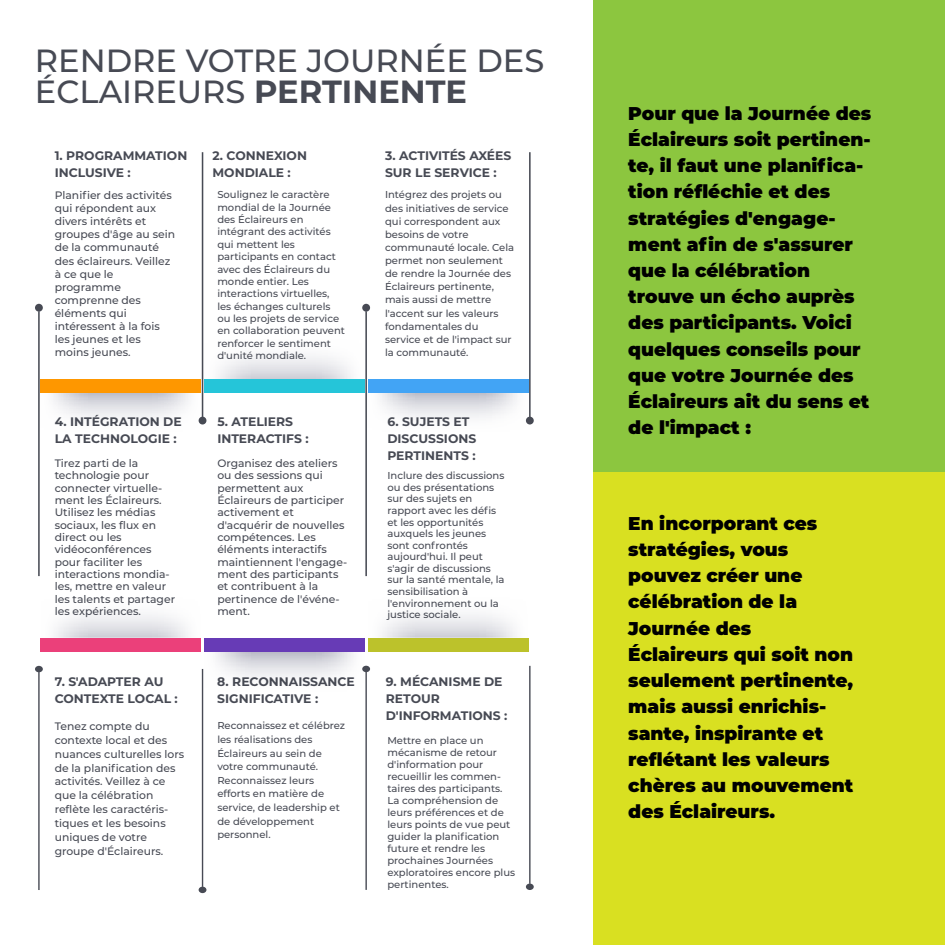
<style>
.page{position:relative;width:945px;height:945px;background:#fff}
.page>*{position:absolute;margin:0;border:0;box-sizing:border-box;transform-origin:0 0}
.t1{font:500 32.1px/31.7px "Montserrat";color:#474a54}
.t2{font:900 18.45px/26.2px "Montserrat";color:#000}
.t3{font:700 12.3px/17px "Montserrat";color:#474a54}
.t4{font:500 10.8px/12.3px "Montserrat";color:#474a54}
.t5{font:500 10.05px/12.3px "Montserrat";color:#474a54}
.s1{font-weight:700}
</style>
<div class="page">
<div style="left:593px;top:0;width:352px;height:472px;background:#8cc63f"></div>
<div style="left:593px;top:472px;width:352px;height:473px;background:#d9e021"></div>
<svg style="left:52px;top:393px;width:149px;height:31px"></svg>
<svg style="left:379px;top:393px;width:149px;height:28px"></svg>
<svg style="left:218px;top:356px;width:134px;height:23px"></svg>
<div style="left:40px;top:379px;width:161px;height:14px;background:#fe9700"></div>
<div style="left:204px;top:379px;width:161px;height:14px;background:#25c5d9"></div>
<div style="left:368px;top:379px;width:160px;height:14px;background:#42a4f5"></div>
<hr style="left:38px;top:311px;width:2px;height:265px;background:#474a54">
<div style="left:35px;top:304px;width:8px;height:8px;background:#474a54;border-radius:50%"></div>
<hr style="left:38px;top:672px;width:2px;height:218px;background:#474a54">
<div style="left:35px;top:666px;width:8px;height:6px;background:#474a54;border-radius:50%"></div>
<hr style="left:202px;top:152px;width:1px;height:265px;background:#474a54">
<div style="left:199px;top:417px;width:7px;height:8px;background:#474a54;border-radius:50%"></div>
<hr style="left:202px;top:669px;width:1px;height:218px;background:#474a54">
<div style="left:199px;top:887px;width:7px;height:6px;background:#474a54;border-radius:50%"></div>
<hr style="left:365px;top:311px;width:2px;height:265px;background:#474a54">
<div style="left:362px;top:304px;width:8px;height:8px;background:#474a54;border-radius:50%"></div>
<hr style="left:529px;top:152px;width:2px;height:265px;background:#474a54">
<div style="left:526px;top:417px;width:8px;height:8px;background:#474a54;border-radius:50%"></div>
<hr style="left:365px;top:672px;width:2px;height:218px;background:#474a54">
<div style="left:362px;top:666px;width:8px;height:6px;background:#474a54;border-radius:50%"></div>
<hr style="left:529px;top:666px;width:2px;height:218px;background:#474a54">
<div style="left:526px;top:884px;width:8px;height:6px;background:#474a54;border-radius:50%"></div>
<svg style="left:204px;top:651px;width:161px;height:26px"></svg>
<svg style="left:54px;top:614px;width:134px;height:24px"></svg>
<svg style="left:382px;top:614px;width:134px;height:24px"></svg>
<div style="left:40px;top:638px;width:161px;height:13px;background:#eb407a"></div>
<div style="left:204px;top:638px;width:161px;height:13px;background:#673bb6"></div>
<div style="left:368px;top:638px;width:160px;height:13px;background:#bcc22b"></div>
<p class="t1" style="left:35px;top:43px;width:511px">RENDRE VOTRE JOURNÉE DES<br>ÉCLAIREURS <span class="s1">PERTINENTE</span></p>
<p class="t3" style="left:55px;top:147px;width:134px">1. PROGRAMMATION<br>INCLUSIVE :</p>
<p class="t3" style="left:212px;top:147px;width:96px">2. CONNEXION<br>MONDIALE :</p>
<p class="t3" style="left:385px;top:147px;width:128px">3. ACTIVITÉS AXÉES<br>SUR LE SERVICE :</p>
<p class="t4" style="left:55px;top:188px;width:122px;line-height:13px">Planifier des activités qui répondent aux divers intérêts et groupes d'âge au sein de la communauté des éclaireurs. Veillez à ce que le programme comprenne des éléments qui intéressent à la fois les jeunes et les moins jeunes.</p>
<p class="t5" style="left:217px;top:188px;width:129px">Soulignez le caractère mondial de la Journée des Éclaireurs en intégrant des activités qui mettent les participants en contact avec des Éclaireurs du monde entier. Les interactions virtuelles, les échanges culturels ou les projets de service en collaboration peuvent renforcer le sentiment d'unité mondiale.</p>
<p class="t5" style="left:385px;top:188px;width:131px;line-height:13px">Intégrez des projets ou des initiatives de service qui correspondent aux besoins de votre communauté locale. Cela permet non seulement de rendre la Journée des<br>Éclaireurs pertinente, mais aussi de mettre l'accent sur les valeurs fondamentales du service et de l'impact sur la communauté.</p>
<p class="t3" style="left:55px;top:413px;width:129px">4. INTÉGRATION DE<br>LA TECHNOLOGIE :</p>
<p class="t3" style="left:217px;top:413px;width:93px">5. ATELIERS<br>INTERACTIFS :</p>
<p class="t3" style="left:387px;top:413px;width:90px">6. SUJETS ET<br>DISCUSSIONS<br>PERTINENTS :</p>
<p class="t4" style="left:55px;top:456px;width:122px">Tirez parti de la technologie pour connecter virtuelle&shy;ment les Éclaireurs.<br>Utilisez les médias sociaux, les flux en direct ou les vidéoconférences pour faciliter les interactions mondia&shy;les, mettre en valeur les talents et partager les expériences.</p>
<p class="t4" style="left:217px;top:456px;width:131px">Organisez des ateliers ou des sessions qui permettent aux<br>Éclaireurs de participer activement et d'acquérir de nouvelles compétences. Les éléments interactifs maintiennent l'engage&shy;ment des participants et contribuent à la pertinence de l'événe&shy;ment.</p>
<p class="t5" style="left:387px;top:470px;width:119px;line-height:11.6px">Inclure des discussions ou des présentations sur des sujets en rapport avec les défis et les opportunités auxquels les jeunes sont confrontés aujourd'hui. Il peut s'agir de discussions sur la santé mentale, la sensibilisation à l'environnement ou la justice sociale.</p>
<p class="t3" style="left:55px;top:672px;width:125px">7. S'ADAPTER AU<br>CONTEXTE LOCAL :</p>
<p class="t3" style="left:217px;top:672px;width:139px">8. RECONNAISSANCE<br>SIGNIFICATIVE :</p>
<p class="t3" style="left:386px;top:672px;width:123px">9. MÉCANISME DE<br>RETOUR<br>D'INFORMATIONS :</p>
<p class="t5" style="left:217px;top:719px;width:129px;line-height:13.6px">Reconnaissez et célébrez les réalisations des<br>Éclaireurs au sein de votre communauté.<br>Reconnaissez leurs efforts en matière de service, de leadership et de développement personnel.</p>
<p class="t4" style="left:55px;top:719px;width:131px;line-height:14px">Tenez compte du contexte local et des nuances culturelles lors de la planification des activités. Veillez à ce que la célébration reflète les caractéris&shy;tiques et les besoins uniques de votre groupe d'Éclaireurs.</p>
<p class="t5" style="left:387px;top:734px;width:129px">Mettre en place un mécanisme de retour d'information pour recueillir les commen&shy;taires des participants.<br>La compréhension de leurs préférences et de leurs points de vue peut guider la planification future et rendre les prochaines Journées exploratoires encore plus pertinentes.</p>
<p class="t2" style="left:628px;top:99px;width:245px">Pour que la Journée des<br>Éclaireurs soit pertinen&shy;te, il faut une planifica&shy;tion réfléchie et des stratégies d'engage&shy;ment afin de s'assurer que la célébration trouve un écho auprès des participants. Voici quelques conseils pour que votre Journée des<br>Éclaireurs ait du sens et de l'impact :</p>
<p class="t2" style="left:628px;top:509px;width:227px">En incorporant ces stratégies, vous pouvez créer une célébration de la<br>Journée des<br>Éclaireurs qui soit non seulement pertinente, mais aussi enrichis&shy;sante, inspirante et reflétant les valeurs chères au mouvement des Éclaireurs.</p>
</div>
